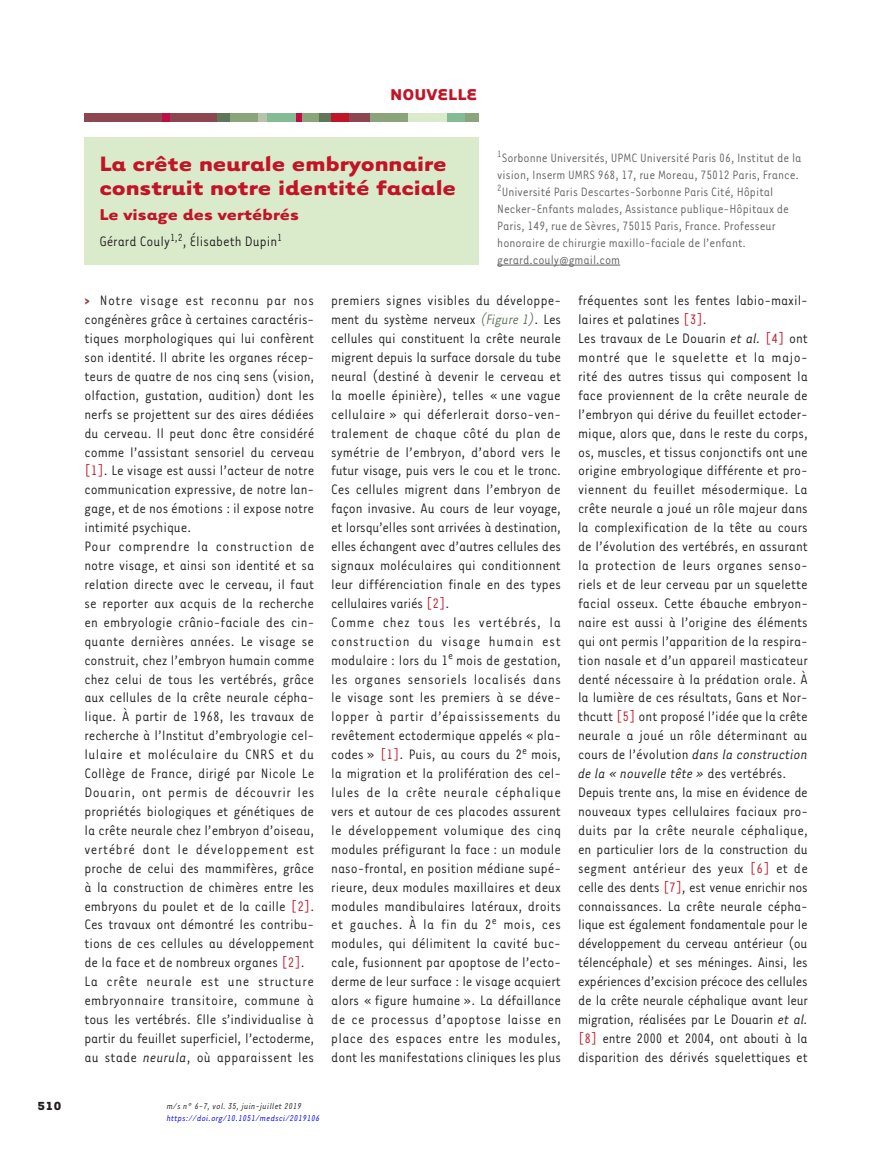
<style>
.page{position:relative;width:892px;height:1149px;background:#fff}
.page>*{position:absolute;margin:0;border:0;box-sizing:border-box;transform-origin:0 0}
.t1{font:700 24px/24px "Tarzana Wide";color:#c11527}
.t2{font:700 18px "Tarzana Wide";color:#c11527}
.t3{font:15.75px/18.9px "Tarzana Narrow";color:#231f20}
.t4{font:13.95px/17px "Tarzana Narrow";color:#636366}
.t5{font:700 13.5px "Tarzana Wide";color:#231f20}
.t6{font:italic 9.75px "Tarzana Narrow";letter-spacing:.025em;color:#00f}
.t7{font:italic 9.75px "Tarzana Narrow";letter-spacing:.025em;color:#231f20}
.s1{font-weight:700;color:#8d454f}
.s2{color:#bf182a}
.s3{font-style:italic}
.s4{font-style:italic;color:#5f7659}
</style>
<div class="page">
<hr style="left:497px;top:265px;width:123px;height:1px;background:#636366">
<div style="left:84px;top:137px;width:394px;height:128px;background:#daebcb"></div>
<div style="left:84px;top:114px;width:133px;height:8px;background:#8d454f"></div>
<div style="left:217px;top:114px;width:27px;height:8px;background:#5f7659"></div>
<div style="left:317px;top:114px;width:14px;height:8px;background:#5f7659"></div>
<div style="left:230px;top:114px;width:29px;height:8px;background:#8ba479"></div>
<div style="left:266px;top:114px;width:30px;height:8px;background:#84ba95"></div>
<div style="left:446px;top:114px;width:20px;height:8px;background:#84ba95"></div>
<div style="left:300px;top:114px;width:18px;height:8px;background:#8ba479"></div>
<div style="left:465px;top:114px;width:13px;height:8px;background:#8ba479"></div>
<div style="left:369px;top:114px;width:39px;height:8px;background:#8ba479"></div>
<div style="left:408px;top:114px;width:38px;height:8px;background:#daebcb"></div>
<div style="left:258px;top:114px;width:8px;height:8px;background:#b6c4ad"></div>
<div style="left:162px;top:114px;width:7px;height:8px;background:#c10d45"></div>
<div style="left:295px;top:114px;width:6px;height:8px;background:#c10d45"></div>
<div style="left:331px;top:114px;width:26px;height:8px;background:#c11527"></div>
<div style="left:349px;top:114px;width:21px;height:8px;background:#8d454f"></div>
<p class="t2" style="left:390px;top:82px;width:89px">NOUVELLE</p>
<h1 class="t1" style="left:99px;top:150px;width:358px">La crête neurale embryonnaire construit notre identité faciale</h1>
<p class="t2" style="left:99px;top:203px;width:201px">Le visage des vertébrés</p>
<p class="t3" style="left:99px;top:231px;width:184px">Gérard Couly<sup>1,2</sup>, Élisabeth Dupin<sup>1</sup></p>
<p class="t4" style="left:497px;top:148px;width:306px"><sup>1</sup>Sorbonne Universités, UPMC Université Paris 06, Institut de la vision, Inserm UMRS 968, 17, rue Moreau, 75012 Paris, France.<br><sup>2</sup>Université Paris Descartes-Sorbonne Paris Cité, Hôpital Necker-Enfants malades, Assistance publique-Hôpitaux de Paris, 149, rue de Sèvres, 75015 Paris, France. Professeur honoraire de chirurgie maxillo-faciale de l’enfant. gerard.couly@gmail.com</p>
<p class="t3" style="left:84px;top:290px;width:231px"><span class="s1">&gt;</span> Notre visage est reconnu par nos congénères grâce à certaines caractéris&shy;tiques morphologiques qui lui confèrent son identité. Il abrite les organes récep&shy;teurs de quatre de nos cinq sens (vision, olfaction, gustation, audition) dont les nerfs se projettent sur des aires dédiées du cerveau. Il peut donc être considéré comme l’assistant sensoriel du cerveau <span class="s2">[1]</span>. Le visage est aussi l’acteur de notre communication expressive, de notre lan&shy;gage, et de nos émotions : il expose notre intimité psychique.<br>Pour comprendre la construction de notre visage, et ainsi son identité et sa relation directe avec le cerveau, il faut se reporter aux acquis de la recherche en embryologie crânio-faciale des cin&shy;quante dernières années. Le visage se construit, chez l’embryon humain comme chez celui de tous les vertébrés, grâce aux cellules de la crête neurale cépha&shy;lique. À partir de 1968, les travaux de recherche à l’Institut d’embryologie cel&shy;lulaire et moléculaire du CNRS et du Collège de France, dirigé par Nicole Le Douarin, ont permis de découvrir les propriétés biologiques et génétiques de la crête neurale chez l’embryon d’oiseau, vertébré dont le développement est proche de celui des mammifères, grâce à la construction de chimères entre les embryons du poulet et de la caille <span class="s2">[2]</span>.<br>Ces travaux ont démontré les contribu&shy;tions de ces cellules au développement de la face et de nombreux organes <span class="s2">[2]</span>.<br>La crête neurale est une structure embryonnaire transitoire, commune à tous les vertébrés. Elle s’individualise à partir du feuillet superficiel, l’ectoderme, au stade <span class="s3">neurula</span>, où apparaissent les</p>
<p class="t3" style="left:331px;top:290px;width:231px">premiers signes visibles du développe&shy;ment du système nerveux <span class="s4">(Figure 1)</span>. Les cellules qui constituent la crête neurale migrent depuis la surface dorsale du tube neural (destiné à devenir le cerveau et la moelle épinière), telles « une vague cellulaire » qui déferlerait dorso-ven&shy;tralement de chaque côté du plan de symétrie de l’embryon, d’abord vers le futur visage, puis vers le cou et le tronc.<br>Ces cellules migrent dans l’embryon de façon invasive. Au cours de leur voyage, et lorsqu’elles sont arrivées à destination, elles échangent avec d’autres cellules des signaux moléculaires qui conditionnent leur différenciation finale en des types cellulaires variés <span class="s2">[2]</span>.<br>Comme chez tous les vertébrés, la construction du visage humain est modulaire : lors du 1<sup>e</sup> mois de gestation, les organes sensoriels localisés dans le visage sont les premiers à se déve&shy;lopper à partir d’épaississements du revêtement ectodermique appelés « pla&shy;codes » <span class="s2">[1]</span>. Puis, au cours du 2<sup>e</sup> mois, la migration et la prolifération des cel&shy;lules de la crête neurale céphalique vers et autour de ces placodes assurent le développement volumique des cinq modules préfigurant la face : un module naso-frontal, en position médiane supé&shy;rieure, deux modules maxillaires et deux modules mandibulaires latéraux, droits et gauches. À la fin du 2<sup>e</sup> mois, ces modules, qui délimitent la cavité buc&shy;cale, fusionnent par apoptose de l’ecto&shy;derme de leur surface : le visage acquiert alors « figure humaine ». La défaillance de ce processus d’apoptose laisse en place des espaces entre les modules, dont les manifestations cliniques les plus</p>
<p class="t3" style="left:578px;top:290px;width:231px">fréquentes sont les fentes labio-maxil&shy;laires et palatines <span class="s2">[3]</span>.<br>Les travaux de Le Douarin <span class="s3">et al.</span> <span class="s2">[4]</span> ont montré que le squelette et la majo&shy;rité des autres tissus qui composent la face proviennent de la crête neurale de l’embryon qui dérive du feuillet ectoder&shy;mique, alors que, dans le reste du corps, os, muscles, et tissus conjonctifs ont une origine embryologique différente et pro&shy;viennent du feuillet mésodermique. La crête neurale a joué un rôle majeur dans la complexification de la tête au cours de l’évolution des vertébrés, en assurant la protection de leurs organes senso&shy;riels et de leur cerveau par un squelette facial osseux. Cette ébauche embryon&shy;naire est aussi à l’origine des éléments qui ont permis l’apparition de la respira&shy;tion nasale et d’un appareil masticateur denté nécessaire à la prédation orale. À la lumière de ces résultats, Gans et Nor&shy;thcutt <span class="s2">[5]</span> ont proposé l’idée que la crête neurale a joué un rôle déterminant au cours de l’évolution <span class="s3">dans la construction de la « nouvelle tête »</span> des vertébrés.<br>Depuis trente ans, la mise en évidence de nouveaux types cellulaires faciaux pro&shy;duits par la crête neurale céphalique, en particulier lors de la construction du segment antérieur des yeux <span class="s2">[6]</span> et de celle des dents <span class="s2">[7]</span>, est venue enrichir nos connaissances. La crête neurale cépha&shy;lique est également fondamentale pour le développement du cerveau antérieur (ou télencéphale) et ses méninges. Ainsi, les expériences d’excision précoce des cellules de la crête neurale céphalique avant leur migration, réalisées par Le Douarin <span class="s3">et al. </span><span class="s2">[8]</span> entre 2000 et 2004, ont abouti à la disparition des dérivés squelettiques et</p>
<p class="t5" style="left:37px;top:1096px;width:26px">510</p>
<p class="t7" style="left:167px;top:1099px;width:136px">m/s n° 6-7, vol. 35, juin-juillet 2019</p>
<p class="t6" style="left:167px;top:1111px;width:155px">https://doi.org/10.1051/medsci/2019106</p>
</div>
